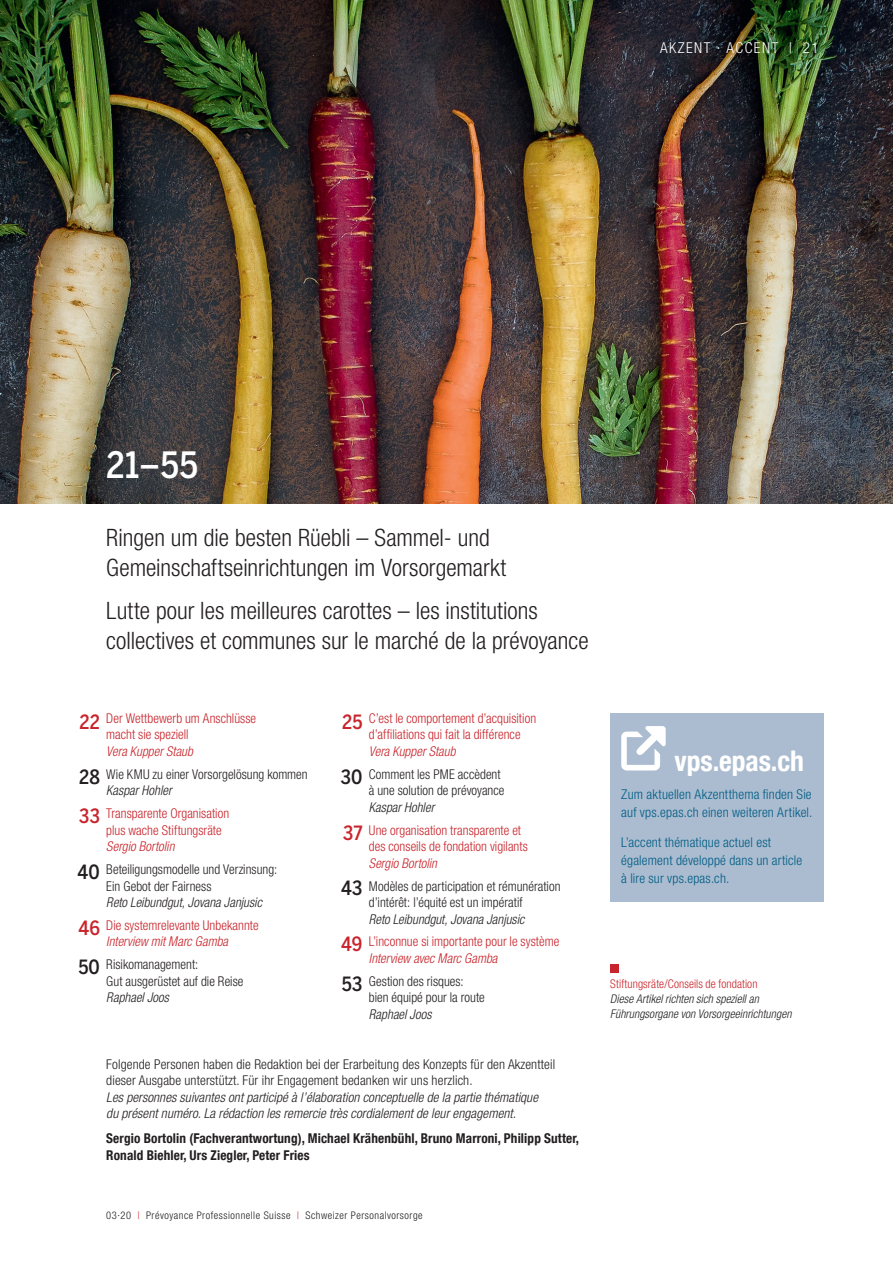
<style>
.page{position:relative;width:893px;height:1263px;background:#fff}
.page>*{position:absolute;margin:0;border:0;box-sizing:border-box;transform-origin:0 0}
.Zwischentitel_kursiv{font:500 36px "Benton Sans Cond";color:#fff}
.Zwischentitel_kursiv-2{font:700 condensed 28.5px "Helvetica Neue LT Com";letter-spacing:-.005em;color:#fff}
.Zwischentitel_kursiv-3{font:300 condensed 24px/30px "Helvetica Neue LT Com";color:#231f20}
.t1{font:500 19.5px "Benton Sans Cond";letter-spacing:.01em;color:#c8242b}
.t2{font:500 19.5px "Benton Sans Cond";letter-spacing:.01em;color:#231f20}
.t3{font:300 condensed 15px "Helvetica Neue LT Com";letter-spacing:.1em;color:#fff}
.iv_text{font:300 condensed 13.5px/16.5px "Helvetica Neue LT Com";letter-spacing:.005em;color:#231f20}
.iv_text-2{font:300 condensed 13.5px/16.5px "Helvetica Neue LT Com";letter-spacing:.005em;color:#c8242b}
.Kasten_Text_oE_DE{font:italic 300 condensed 13.5px/16.5px "Helvetica Neue LT Com";letter-spacing:.005em;color:#231f20}
.Zwischentitel_kursiv-4{font:300 condensed 13.5px/18px "Helvetica Neue LT Com";letter-spacing:.015em;color:#005d84}
.Kasten_Text_oE_DE-2{font:300 condensed 13.5px/16.5px "Helvetica Neue LT Com";letter-spacing:.01em;color:#231f20}
.Kasten_Text_oE_DE-3{font:700 condensed 13.5px/16.5px "Helvetica Neue LT Com";letter-spacing:.01em;color:#231f20}
.iv_autor{font:italic 300 condensed 13.5px "Helvetica Neue LT Com";letter-spacing:.005em;color:#231f20}
.iv_autor-2{font:italic 300 condensed 13.5px "Helvetica Neue LT Com";letter-spacing:.005em;color:#c8242b}
.Zwischentitel_kursiv-5{font:italic 300 condensed 12px/15px "Helvetica Neue LT Com";letter-spacing:.005em;color:#231f20}
.Zwischentitel_kursiv-6{font:300 condensed 12px "Helvetica Neue LT Com";letter-spacing:.01em;color:#c8242b}
.t4{font:300 condensed 10.5px "Helvetica Neue LT Com";letter-spacing:.05em;color:#231f20}
.s1{color:#c8242b}
</style>
<div class="page">
<img style="left:0;top:0;width:893px;height:503px">
<div style="left:610px;top:713px;width:214px;height:188px;background:#abbcd0"></div>
<svg style="left:621px;top:726px;width:45px;height:44px"></svg>
<div style="left:611px;top:964px;width:8px;height:8px;background:#c8242b"></div>
<p class="t3" style="left:660px;top:39px;width:160px">AKZENT · ACCENT | 21</p>
<p class="Zwischentitel_kursiv" style="left:106px;top:444px;width:93px">21–55</p>
<p class="Zwischentitel_kursiv-3" style="left:106px;top:523px;width:401px">Ringen um die besten Rüebli – Sammel- und<br>Gemeinschaftseinrichtungen im Vorsorgemarkt</p>
<p class="Zwischentitel_kursiv-3" style="left:106px;top:596px;width:484px">Lutte pour les meilleures carottes – les institutions collectives et communes sur le marché de la prévoyance</p>
<p class="iv_text-2" style="left:106px;top:710px;width:151px">Der Wettbewerb um Anschlüsse macht sie speziell</p>
<p class="iv_autor-2" style="left:106px;top:743px;width:88px">Vera Kupper Staub</p>
<p class="iv_text" style="left:106px;top:766px;width:203px">Wie KMU zu einer Vorsorgelösung kommen</p>
<p class="iv_autor" style="left:106px;top:783px;width:67px">Kaspar Hohler</p>
<p class="iv_text-2" style="left:106px;top:805px;width:124px">Transparente Organisation plus wache Stiftungsräte</p>
<p class="iv_autor-2" style="left:106px;top:839px;width:70px">Sergio Bortolin</p>
<p class="iv_text" style="left:106px;top:861px;width:172px">Beteiligungsmodelle und Verzinsung:<br>Ein Gebot der Fairness</p>
<p class="iv_autor" style="left:106px;top:894px;width:157px">Reto Leibundgut, Jovana Janjusic</p>
<p class="iv_text-2" style="left:106px;top:917px;width:154px">Die systemrelevante Unbekannte</p>
<p class="iv_autor-2" style="left:106px;top:934px;width:123px">Interview mit Marc Gamba</p>
<p class="iv_text" style="left:106px;top:956px;width:139px">Risikomanagement:<br>Gut ausgerüstet auf die Reise</p>
<p class="iv_autor" style="left:106px;top:990px;width:64px">Raphael Joos</p>
<p class="t1" style="left:80px;top:710px;width:22px">22</p>
<p class="t2" style="left:79px;top:765px;width:22px">28</p>
<p class="t1" style="left:79px;top:804px;width:22px">33</p>
<p class="t2" style="left:78px;top:860px;width:24px">40</p>
<p class="t1" style="left:78px;top:916px;width:23px">46</p>
<p class="t2" style="left:78px;top:956px;width:23px">50</p>
<p class="iv_text-2" style="left:369px;top:710px;width:169px">C’est le comportement d’acquisition d’affiliations qui fait la différence</p>
<p class="iv_autor-2" style="left:369px;top:743px;width:88px">Vera Kupper Staub</p>
<p class="iv_text" style="left:369px;top:766px;width:137px">Comment les PME accèdent à une solution de prévoyance</p>
<p class="iv_autor" style="left:369px;top:799px;width:67px">Kaspar Hohler</p>
<p class="iv_text-2" style="left:369px;top:821px;width:161px">Une organisation transparente et des conseils de fondation vigilants</p>
<p class="iv_autor-2" style="left:369px;top:855px;width:70px">Sergio Bortolin</p>
<p class="iv_text" style="left:369px;top:877px;width:193px">Modèles de participation et rémunération d’intérêt: l’équité est un impératif</p>
<p class="iv_autor" style="left:369px;top:911px;width:157px">Reto Leibundgut, Jovana Janjusic</p>
<p class="iv_text-2" style="left:369px;top:933px;width:192px">L’inconnue si importante pour le système</p>
<p class="iv_autor-2" style="left:369px;top:950px;width:130px">Interview avec Marc Gamba</p>
<p class="iv_text" style="left:369px;top:973px;width:118px">Gestion des risques: bien équipé pour la route</p>
<p class="iv_autor" style="left:369px;top:1006px;width:64px">Raphael Joos</p>
<p class="t1" style="left:342px;top:710px;width:22px">25</p>
<p class="t2" style="left:341px;top:765px;width:23px">30</p>
<p class="t1" style="left:343px;top:821px;width:21px">37</p>
<p class="t2" style="left:341px;top:877px;width:23px">43</p>
<p class="t1" style="left:341px;top:933px;width:23px">49</p>
<p class="t2" style="left:342px;top:972px;width:22px">53</p>
<p class="Kasten_Text_oE_DE-2" style="left:106px;top:1055px;width:450px">Folgende Personen haben die Redaktion bei der Erarbeitung des Konzepts für den Akzentteil dieser Ausgabe unterstützt. Für ihr Engagement bedanken wir uns herzlich.</p>
<p class="Kasten_Text_oE_DE" style="left:106px;top:1088px;width:433px">Les personnes suivantes ont participé à l’élaboration conceptuelle de la partie thématique du présent numéro. La rédaction les remercie très cordialement de leur engagement.</p>
<p class="Kasten_Text_oE_DE-3" style="left:106px;top:1130px;width:474px">Sergio Bortolin (Fachverantwortung), Michael Krähenbühl, Bruno Marroni, Philipp Sutter,<br>Ronald Biehler, Urs Ziegler, Peter Fries</p>
<p class="t4" style="left:106px;top:1210px;width:318px">03·20 <span class="s1">|</span> Prévoyance Professionnelle Suisse <span class="s1">|</span> Schweizer Personalvorsorge</p>
<p class="Zwischentitel_kursiv-2" style="left:674px;top:744px;width:131px">vps.epas.ch</p>
<p class="Zwischentitel_kursiv-4" style="left:621px;top:785px;width:193px">Zum aktuellen Akzentthema finden Sie auf vps.epas.ch einen weiteren Artikel.</p>
<p class="Zwischentitel_kursiv-4" style="left:621px;top:833px;width:183px">L’accent thématique actuel est également développé dans un article à lire sur vps.epas.ch.</p>
<p class="Zwischentitel_kursiv-6" style="left:610px;top:976px;width:149px">Stiftungsräte/Conseils de fondation</p>
<p class="Zwischentitel_kursiv-5" style="left:610px;top:991px;width:183px">Diese Artikel richten sich speziell an<br>Führungsorgane von Vorsorgeeinrichtungen</p>
</div>
